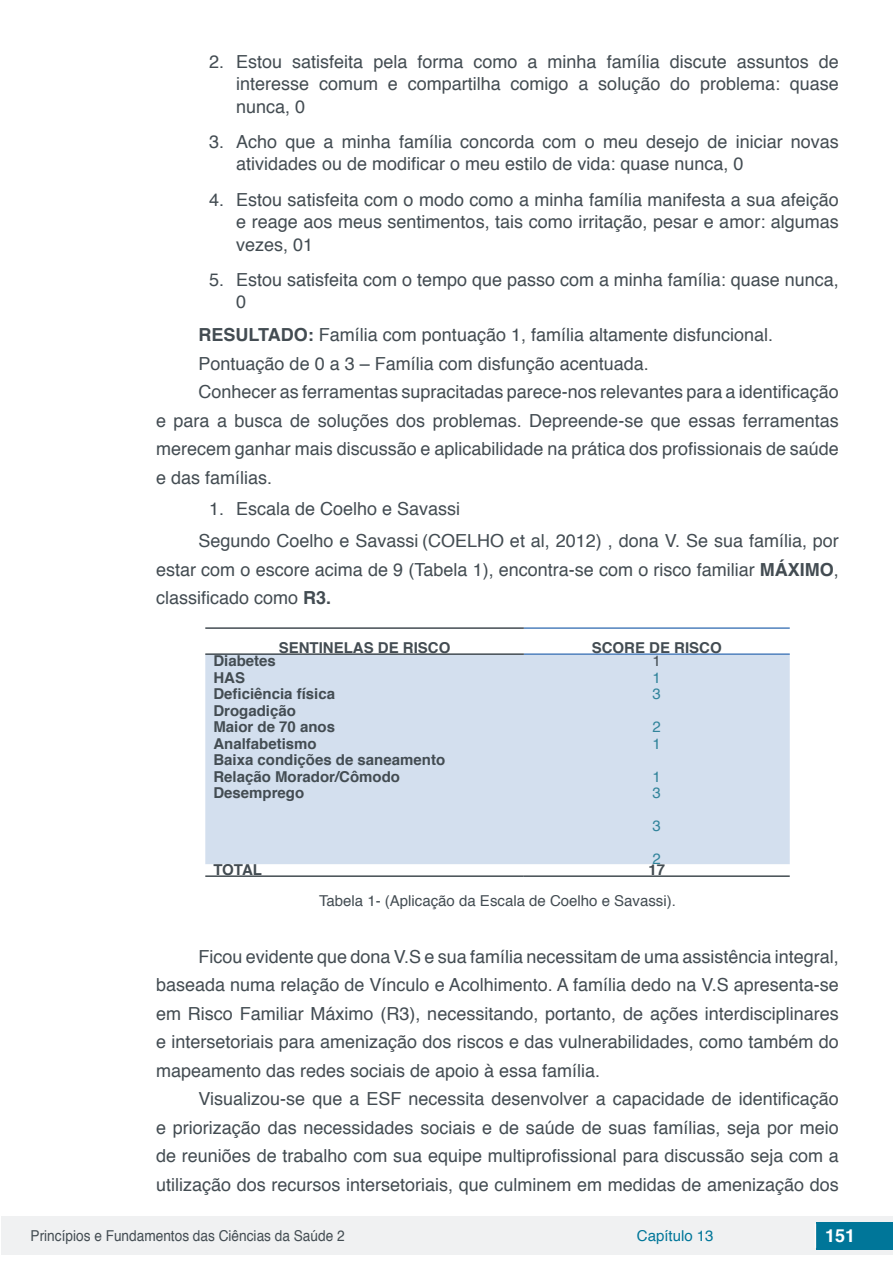
<style>
.page{position:relative;width:893px;height:1263px;background:#fff}
.page>*{position:absolute;margin:0;border:0;box-sizing:border-box;transform-origin:0 0}
.txt{font:18px/28.5px "Helvetica";color:#434c52;text-align:justify}
.lista_numeros{font:18px/22.5px "Helvetica";color:#434c52;text-align:justify}
.t1{font:700 18px "Helvetica";color:#fff}
.t2{font:700 15px "Helvetica";color:#434c52}
.info_tab{font:15px "Helvetica";color:#434c52}
.info_tab-2{font:15px "Helvetica";color:#434c52;scale:.91 1}
.t3{font:15px "Helvetica";color:#007699}
.t4{font:15px "Helvetica";color:#31849b}
.s1{font-weight:700}
</style>
<div class="page">
<div style="left:1px;top:1216px;width:891px;height:38px;background:#f0f1f2"></div>
<div style="left:816px;top:1222px;width:77px;height:27px;background:#007699"></div>
<svg style="left:815px;top:1224px;width:1px;height:24px"></svg>
<div style="left:205px;top:655px;width:585px;height:209px;background:#d3dfee"></div>
<hr style="left:524px;top:627px;width:266px;height:2px;background:#4f81bd">
<hr style="left:524px;top:653px;width:266px;height:2px;background:#4f81bd">
<hr style="left:524px;top:875px;width:266px;height:2px;background:#434c52">
<hr style="left:205px;top:627px;width:319px;height:2px;background:#434c52">
<hr style="left:205px;top:653px;width:319px;height:2px;background:#434c52">
<hr style="left:205px;top:875px;width:319px;height:2px;background:#434c52">
<p class="lista_numeros" style="left:236px;top:50px;width:604px;text-indent:-27px">2. Estou satisfeita pela forma como a minha família discute assuntos de interesse comum e compartilha comigo a solução do problema: quase nunca, 0</p>
<p class="lista_numeros" style="left:236px;top:131px;width:604px;text-indent:-27px">3. Acho que a minha família concorda com o meu desejo de iniciar novas atividades ou de modificar o meu estilo de vida: quase nunca, 0</p>
<p class="lista_numeros" style="left:236px;top:188px;width:604px;text-indent:-27px">4. Estou satisfeita com o modo como a minha família manifesta a sua afeição e reage aos meus sentimentos, tais como irritação, pesar e amor: algumas vezes, 01</p>
<p class="lista_numeros" style="left:236px;top:269px;width:604px;text-indent:-27px">5. Estou satisfeita com o tempo que passo com a minha família: quase nunca,<br>0</p>
<p class="txt" style="left:199px;top:321px;width:576px"><span class="s1">RESULTADO:</span> Família com pontuação 1, família altamente disfuncional.</p>
<p class="txt" style="left:199px;top:350px;width:452px">Pontuação de 0 a 3 – Família com disfunção acentuada.</p>
<p class="txt" style="left:156px;top:378px;width:684px;text-indent:43px">Conhecer as ferramentas supracitadas parece-nos relevantes para a identificação e para a busca de soluções dos problemas. Depreende-se que essas ferramentas merecem ganhar mais discussão e aplicabilidade na prática dos profissionais de saúde e das famílias.</p>
<p class="txt" style="left:209px;top:495px;width:253px">1. Escala de Coelho e Savassi</p>
<p class="txt" style="left:156px;top:527px;width:684px;text-indent:43px">Segundo Coelho e Savassi (COELHO et al, 2012) , dona V. Se sua família, por estar com o escore acima de 9 (Tabela 1), encontra-se com o risco familiar <span class="s1">MÁXIMO</span>, classificado como <span class="s1">R3.</span></p>
<p class="t2" style="left:279px;top:636px;width:173px">SENTINELAS DE RISCO</p>
<p class="t2" style="left:592px;top:636px;width:132px">SCORE DE RISCO</p>
<p class="t2" style="left:213px;top:649px;width:64px">Diabetes</p>
<p class="t2" style="left:213px;top:665px;width:33px">HAS</p>
<p class="t2" style="left:213px;top:682px;width:123px">Deficiência física</p>
<p class="t2" style="left:213px;top:698px;width:84px">Drogadição</p>
<p class="t2" style="left:213px;top:715px;width:123px">Maior de 70 anos</p>
<p class="t2" style="left:213px;top:731px;width:105px">Analfabetismo</p>
<p class="t2" style="left:213px;top:748px;width:233px">Baixa condições de saneamento</p>
<p class="t2" style="left:213px;top:764px;width:188px">Relação Morador/Cômodo</p>
<p class="t2" style="left:213px;top:781px;width:92px">Desemprego</p>
<p class="info_tab" style="left:653px;top:649px;width:10px">1</p>
<p class="t4" style="left:653px;top:666px;width:10px">1</p>
<p class="t4" style="left:653px;top:682px;width:10px">3</p>
<p class="t4" style="left:653px;top:715px;width:10px">2</p>
<p class="t4" style="left:653px;top:732px;width:10px">1</p>
<p class="t4" style="left:653px;top:765px;width:10px">1</p>
<p class="t4" style="left:653px;top:781px;width:10px">3</p>
<p class="t4" style="left:653px;top:814px;width:10px">3</p>
<p class="t4" style="left:653px;top:847px;width:10px">2</p>
<p class="t2" style="left:213px;top:858px;width:50px">TOTAL</p>
<p class="t2" style="left:648px;top:858px;width:18px">17</p>
<p class="info_tab" style="left:319px;top:889px;width:358px">Tabela 1- (Aplicação da Escala de Coelho e Savassi).</p>
<p class="txt" style="left:156px;top:943px;width:684px;text-indent:43px">Ficou evidente que dona V.S e sua família necessitam de uma assistência integral, baseada numa relação de Vínculo e Acolhimento. A família dedo na V.S apresenta-se em Risco Familiar Máximo (R3), necessitando, portanto, de ações interdisciplinares e intersetoriais para amenização dos riscos e das vulnerabilidades, como também do mapeamento das redes sociais de apoio à essa família.</p>
<p class="txt" style="left:156px;top:1085px;width:684px;text-indent:43px">Visualizou-se que a ESF necessita desenvolver a capacidade de identificação e priorização das necessidades sociais e de saúde de suas famílias, seja por meio de reuniões de trabalho com sua equipe multiprofissional para discussão seja com a utilização dos recursos intersetoriais, que culminem em medidas de amenização dos</p>
<p class="info_tab-2" style="left:31px;top:1224px;width:347px">Princípios e Fundamentos das Ciências da Saúde 2</p>
<p class="t3" style="left:637px;top:1224px;width:78px">Capítulo 13</p>
<p class="t1" style="left:825px;top:1221px;width:32px">151</p>
</div>
